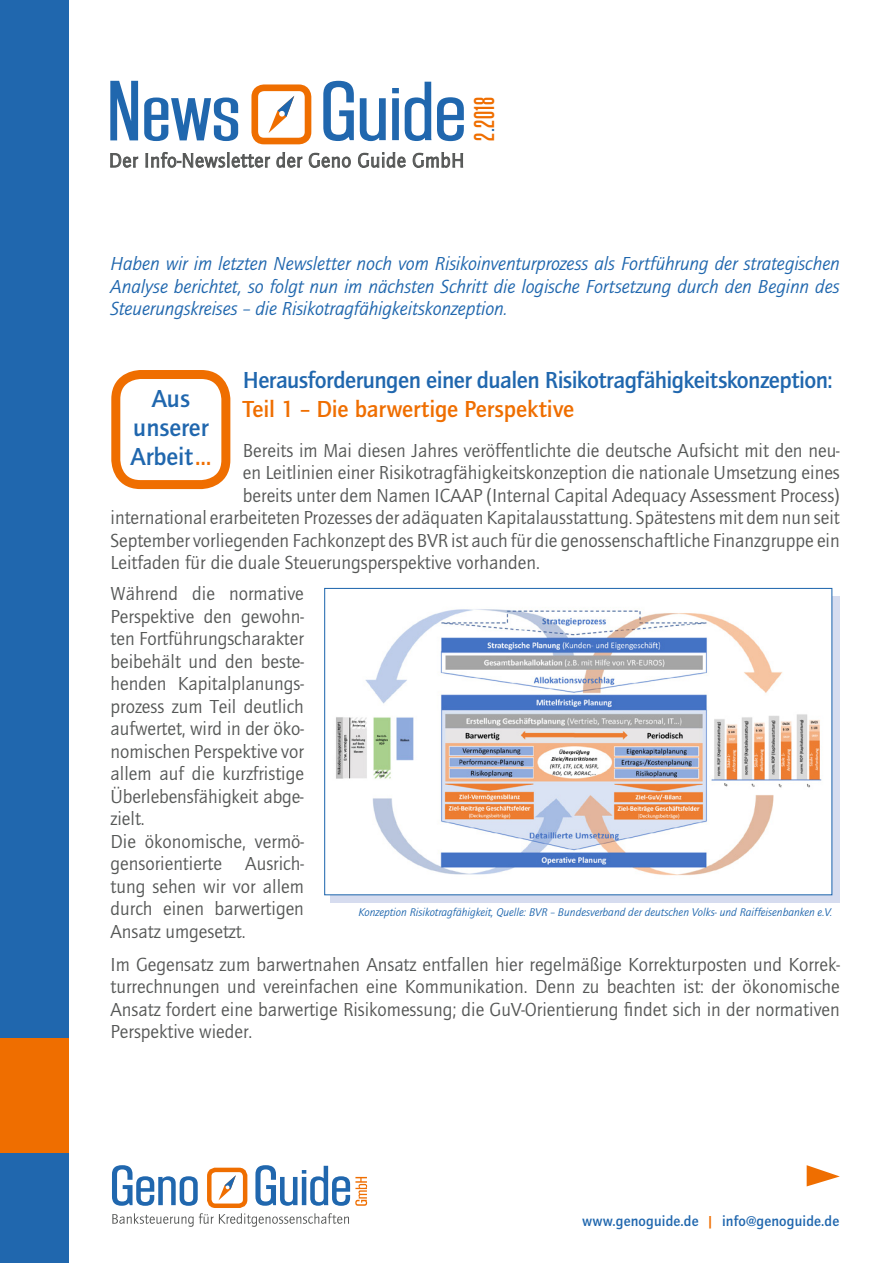
<style>
.page{position:relative;width:893px;height:1263px;background:#fff}
.page>*{position:absolute;margin:0;border:0;box-sizing:border-box;transform-origin:0 0}
.t1{font:30px "Block Gothic RR Medium Extra Cond";color:#ef6e00}
.t2{font:700 25.5px/28.5px "Quay Itc T";color:#2067ae;text-align:center}
.t3{font:700 24px "Quay Itc T";letter-spacing:-.02em;color:#2067ae}
.t4{font:700 24px "Quay Itc T";letter-spacing:-.005em;color:#ef6e00}
.t5{font:20.4px "Quay Itc T";letter-spacing:.03em;color:#555756}
.t6{font:19.5px/22.5px "Quay Itc T";color:#555756}
.t7{font:italic 19.5px/22.5px "Quay Itc T";letter-spacing:-.01em;color:#2067ae;text-align:justify}
.t8{font:700 15px "Quay Itc T";letter-spacing:.01em;color:#2067ae}
.t9{font:italic 11.55px "Quay Itc T";color:#2067ae}
.s1{color:#2067ae}
.s2{color:#ef6e00}
</style>
<div class="page">
<div style="left:0;top:0;width:68px;height:1263px;background:#2067ae"></div>
<div style="left:0;top:1037px;width:68px;height:115px;background:#ef6e00"></div>
<svg style="left:807px;top:1165px;width:33px;height:21px"></svg>
<svg style="left:112px;top:1165px;width:86px;height:41px"></svg>
<svg style="left:255px;top:1165px;width:112px;height:41px"></svg>
<div style="left:207px;top:1168px;width:40px;height:40px;border:4px solid #ef6e00;border-radius:6px"></div>
<svg style="left:219px;top:1175px;width:17px;height:25px"></svg>
<svg style="left:112px;top:1213px;width:237px;height:14px"></svg>
<svg style="left:323px;top:81px;width:31px;height:60px"></svg>
<svg style="left:360px;top:98px;width:26px;height:43px"></svg>
<svg style="left:392px;top:88px;width:7px;height:52px"></svg>
<svg style="left:405px;top:82px;width:26px;height:59px"></svg>
<svg style="left:437px;top:97px;width:27px;height:44px"></svg>
<svg style="left:268px;top:96px;width:26px;height:37px"></svg>
<svg style="left:110px;top:81px;width:28px;height:59px"></svg>
<svg style="left:144px;top:98px;width:94px;height:43px"></svg>
<div style="left:251px;top:84px;width:60px;height:60px;border:7px solid #ef6e00;border-radius:9px"></div>
<svg style="left:111px;top:153px;width:27px;height:14px"></svg>
<svg style="left:146px;top:152px;width:124px;height:15px"></svg>
<svg style="left:277px;top:152px;width:25px;height:15px"></svg>
<svg style="left:309px;top:153px;width:41px;height:15px"></svg>
<svg style="left:358px;top:152px;width:47px;height:16px"></svg>
<svg style="left:413px;top:152px;width:50px;height:16px"></svg>
<div style="left:111px;top:370px;width:119px;height:119px;border:9px solid #ef6e00;border-radius:25px"></div>
<div style="left:331px;top:597px;width:509px;height:306px;background:#d6dcef"></div>
<svg style="left:324px;top:587px;width:509px;height:309px;background:#dbdadf"></svg>
<p class="t5" style="left:109px;top:149px;width:357px">Der Info-Newsletter der Geno Guide GmbH</p>
<h1 class="t1" style="left:469px;top:141px;width:45px;rotate:-90deg">2<span class="s1">.</span>2018</h1>
<p class="t7" style="left:111px;top:253px;width:731px">Haben wir im letzten Newsletter noch vom Risikoinventurprozess als Fortführung der strategischen Analyse berichtet, so folgt nun im nächsten Schritt die logische Fortsetzung durch den Beginn des Steuerungskreises – die Risikotragfähigkeitskonzeption.</p>
<p class="t3" style="left:243px;top:367px;width:591px">Herausforderungen einer dualen Risikotragfähigkeitskonzeption:</p>
<p class="t4" style="left:243px;top:395px;width:333px">Teil 1 – Die barwertige Perspektive</p>
<p class="t6" style="left:243px;top:439px;width:598px">Bereits im Mai diesen Jahres veröffentlichte die deutsche Aufsicht mit den neu-</p>
<p class="t6" style="left:243px;top:461px;width:598px">en Leitlinien einer Risikotragfähigkeitskonzeption die nationale Umsetzung eines</p>
<p class="t6" style="left:243px;top:484px;width:598px">bereits unter dem Namen ICAAP (Internal Capital Adequacy Assessment Process)</p>
<p class="t6" style="left:111px;top:506px;width:731px">international erarbeiteten Prozesses der adäquaten Kapitalausstattung. Spätestens mit dem nun seit</p>
<p class="t6" style="left:111px;top:529px;width:731px">September vorliegenden Fachkonzept des BVR ist auch für die genossenschaftliche Finanzgruppe ein</p>
<p class="t6" style="left:111px;top:551px;width:431px">Leitfaden für die duale Steuerungsperspektive vorhanden.</p>
<p class="t6" style="left:111px;top:582px;width:195px">Während die normative<br>Perspektive den gewohn&shy;ten Fortführungscharakter beibehält und den beste&shy;henden Kapitalplanungs&shy;prozess zum Teil deutlich aufwertet, wird in der öko&shy;nomischen Perspektive vor allem auf die kurzfristige<br>Überlebensfähigkeit abge&shy;zielt.<br>Die ökonomische, vermö&shy;gensorientierte Ausrich&shy;tung sehen wir vor allem durch einen barwertigen<br>Ansatz umgesetzt.</p>
<p class="t6" style="left:111px;top:953px;width:731px;text-align:justify">Im Gegensatz zum barwertnahen Ansatz entfallen hier regelmäßige Korrekturposten und Korrek&shy;turrechnungen und vereinfachen eine Kommunikation. Denn zu beachten ist: der ökonomische Ansatz fordert eine barwertige Risikomessung; die GuV-Orientierung findet sich in der normativen Perspektive wieder.</p>
<h2 class="t2" style="left:130px;top:385px;width:82px">Aus unserer<br>Arbeit<span class="s2">…</span></h2>
<p class="t9" style="left:359px;top:906px;width:475px">Konzeption Risikotragfähigkeit, Quelle: BVR – Bundesverband der deutschen Volks- und Raiffeisenbanken e.V.</p>
<p class="t8" style="left:582px;top:1212px;width:259px">www.genoguide.de <span class="s2">|</span> info@genoguide.de</p>
</div>
